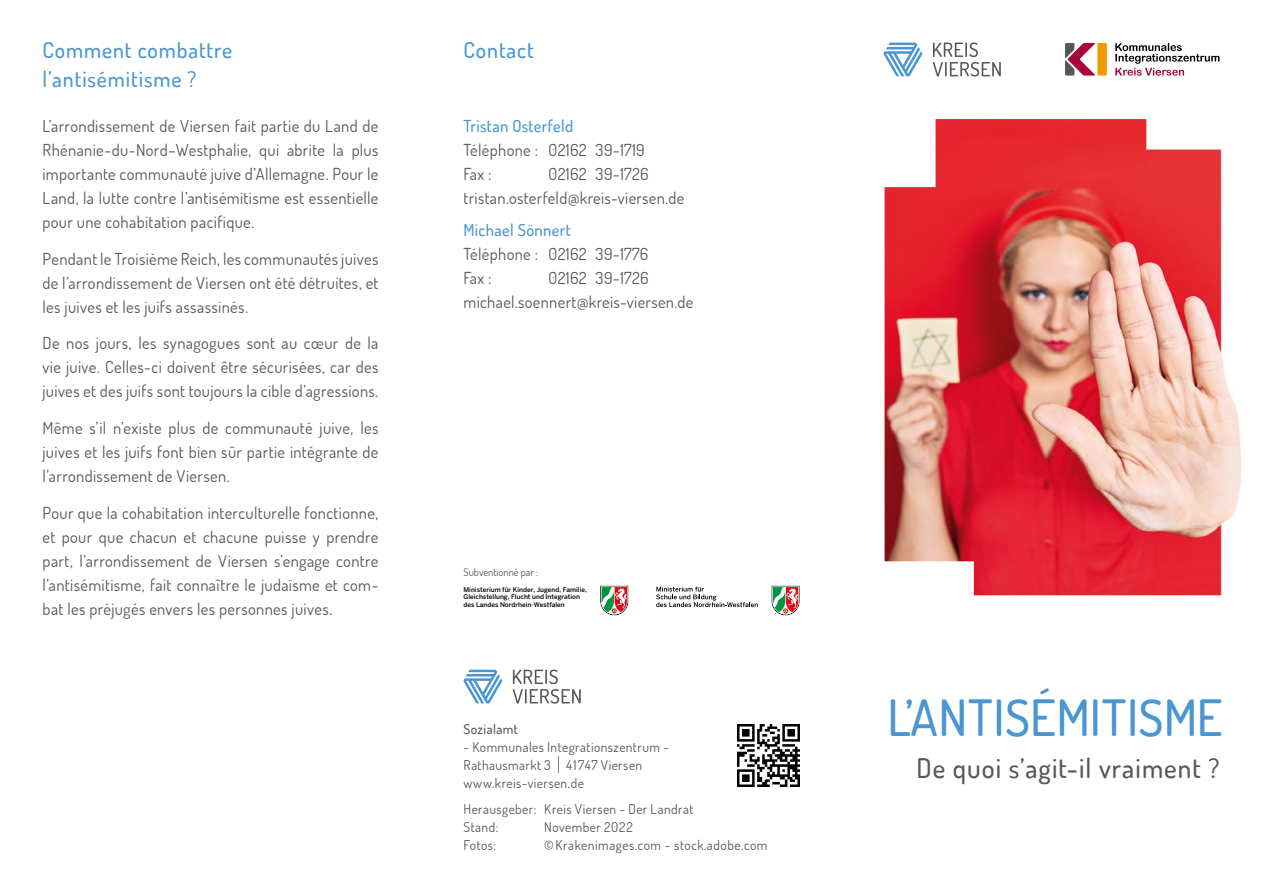
<style>
.page{position:relative;width:1263px;height:893px;background:#fff}
.page>*{position:absolute;margin:0;border:0;box-sizing:border-box;transform-origin:0 0}
.t1{font:500 49.95px "Dosis";letter-spacing:.005em;color:#4a96d2}
.t2{font:500 27px "Dosis";letter-spacing:.04em;color:#575756}
.t3{font:500 21.75px "Dosis";letter-spacing:.04em;color:#4a96d2}
.t4{font:16.5px/24px "Dosis";letter-spacing:.02em;color:#575756;text-align:justify}
.t5{font:500 16.5px "Dosis";letter-spacing:.02em;color:#4a96d2}
.t6{font:13.5px/18px "Dosis";letter-spacing:.03em;color:#575756}
.t7{font:500 13.5px "Dosis";letter-spacing:.03em;color:#575756}
.t8{font:10.5px "Dosis";color:#575756}
.t9{font:500 6.45px/7.8px "Benton Sans";color:#000}
</style>
<div class="page">
<svg style="left:883px;top:43px;width:39px;height:33px"></svg>
<svg style="left:933px;top:43px;width:68px;height:34px"></svg>
<svg style="left:1115px;top:43px;width:104px;height:33px"></svg>
<div style="left:1097px;top:43px;width:10px;height:33px;background:#f49800"></div>
<svg style="left:1065px;top:43px;width:30px;height:33px"></svg>
<img style="left:884px;top:119px;width:358px;height:476px">
<img style="left:738px;top:725px;width:61px;height:61px">
<svg style="left:600px;top:586px;width:28px;height:29px"></svg>
<svg style="left:772px;top:586px;width:27px;height:29px"></svg>
<svg style="left:656px;top:587px;width:102px;height:20px"></svg>
<svg style="left:463px;top:670px;width:39px;height:33px"></svg>
<svg style="left:513px;top:670px;width:68px;height:34px"></svg>
<svg style="left:558px;top:756px;width:1px;height:17px"></svg>
<h3 class="t3" style="left:43px;top:36px;width:191px">Comment combattre</h3>
<h3 class="t3" style="left:463px;top:36px;width:72px">Contact</h3>
<h3 class="t3" style="left:43px;top:65px;width:155px">l’antisémitisme ?</h3>
<p class="t4" style="left:43px;top:113px;width:337px">L’arrondissement de Viersen fait partie du Land de Rhénanie-du-Nord–Westphalie, qui abrite la plus importante communauté juive d’Allemagne. Pour le Land, la lutte contre l’antisémitisme est essentielle pour une cohabitation pacifique.</p>
<p class="t4" style="left:43px;top:246px;width:337px">Pendant le Troisième Reich, les communautés juives de l’arrondissement de Viersen ont été détruites, et les juives et les juifs assassinés.</p>
<p class="t4" style="left:43px;top:331px;width:337px">De nos jours, les synagogues sont au cœur de la vie juive. Celles-ci doivent être sécurisées, car des juives et des juifs sont toujours la cible d’agressions.</p>
<p class="t4" style="left:43px;top:416px;width:337px">Même s’il n’existe plus de communauté juive, les juives et les juifs font bien sûr partie intégrante de l’arrondissement de Viersen.</p>
<p class="t4" style="left:43px;top:500px;width:337px">Pour que la cohabitation interculturelle fonctionne, et pour que chacun et chacune puisse y prendre part, l’arrondissement de Viersen s’engage contre l’antisémitisme, fait connaître le judaïsme et com&shy;bat les préjugés envers les personnes juives.</p>
<p class="t5" style="left:463px;top:115px;width:111px">Tristan Osterfeld</p>
<p class="t4" style="left:463px;top:137px;width:183px">Téléphone : 02162 39-1719<br>Fax :</p>
<p class="t4" style="left:463px;top:161px;width:222px;text-indent:85px">02162 39-1726 tristan.osterfeld@kreis-viersen.de</p>
<p class="t5" style="left:463px;top:219px;width:109px">Michael Sönnert</p>
<p class="t4" style="left:463px;top:242px;width:186px">Téléphone : 02162 39-1776<br>Fax :</p>
<p class="t4" style="left:463px;top:266px;width:231px;text-indent:85px">02162 39-1726 michael.soennert@kreis-viersen.de</p>
<p class="t8" style="left:463px;top:565px;width:76px">Subventionné par :</p>
<p class="t9" style="left:463px;top:585px;width:125px">Ministerium für Kinder, Jugend, Familie,<br>Gleichstellung, Flucht und Integration des Landes Nordrhein-Westfalen</p>
<p class="t7" style="left:463px;top:720px;width:56px">Sozialamt</p>
<p class="t6" style="left:463px;top:738px;width:207px">- Kommunales Integrationszentrum -<br>Rathausmarkt 3 41747 Viersen www.kreis-viersen.de</p>
<p class="t6" style="left:463px;top:800px;width:231px">Herausgeber: Kreis Viersen - Der Landrat<br>Stand:</p>
<p class="t6" style="left:544px;top:818px;width:90px">November 2022</p>
<p class="t6" style="left:463px;top:836px;width:34px">Fotos:</p>
<p class="t6" style="left:544px;top:836px;width:225px">©Krakenimages.com - stock.adobe.com</p>
<h1 class="t1" style="left:888px;top:685px;width:336px">L’ANTISÉMITISME</h1>
<h2 class="t2" style="left:916px;top:750px;width:305px">De quoi s’agit-il vraiment ?</h2>
</div>
